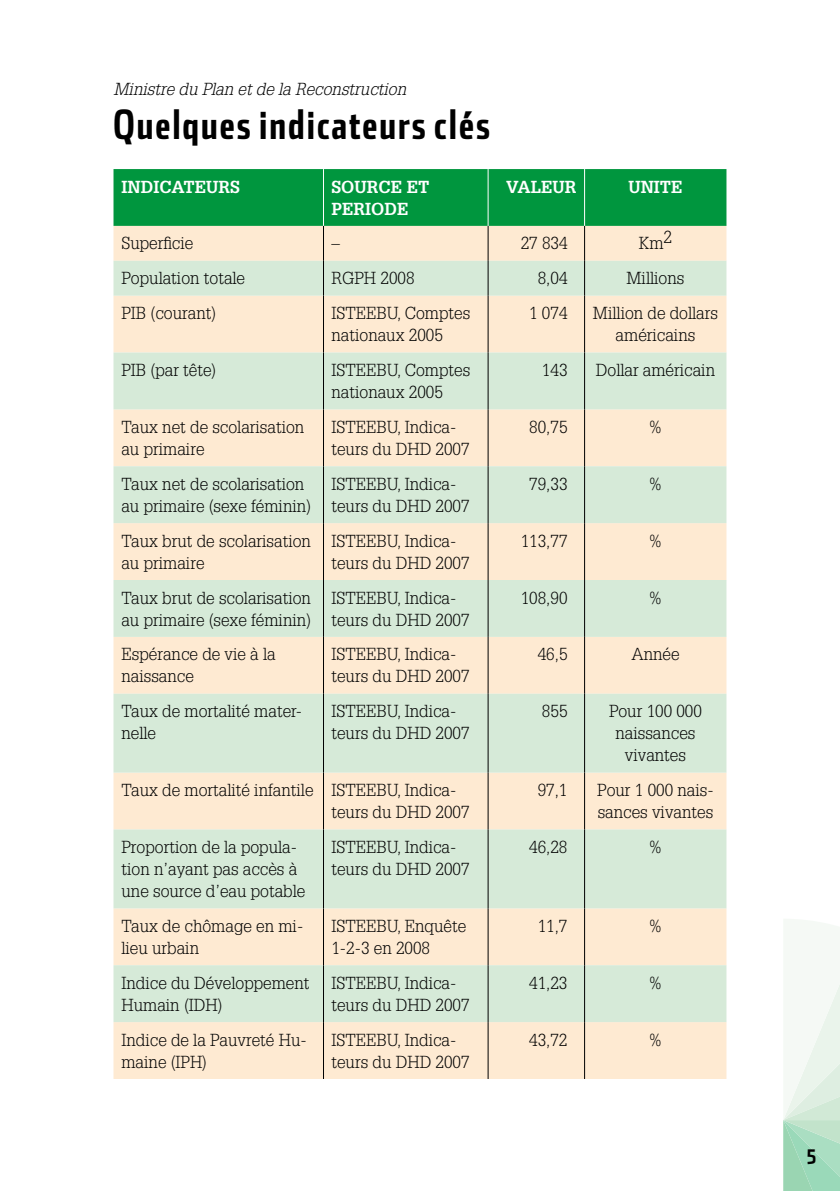
<style>
.page{position:relative;width:840px;height:1191px;background:#fff}
.page>*{position:absolute;margin:0;border:0;box-sizing:border-box;transform-origin:0 0}
.t1{font:700 40px "Stainless Comp";letter-spacing:.05em;color:#000}
.t2{font:700 20px "Stainless Comp";color:#000}
.t3{font:300 17px/22px "Glypha LT Std";color:#000}
.t4{font:700 17px/22px "Glypha LT Std";color:#fff}
.t5{font:italic 300 17px "Glypha LT Std";color:#000}
</style>
<div class="page">
<svg style="left:783px;top:987px;width:56px;height:204px"></svg>
<div style="left:113px;top:169px;width:613px;height:57px;background:#00963e"></div>
<div style="left:113px;top:226px;width:613px;height:853px;background:#feead2"></div>
<svg style="left:113px;top:261px;width:613px;height:761px;background:#e7ead5"></svg>
<hr style="left:323px;top:169px;width:1px;height:57px;background:#fff">
<hr style="left:487px;top:169px;width:1px;height:57px;background:#fff">
<hr style="left:583px;top:169px;width:1px;height:57px;background:#fff">
<hr style="left:323px;top:226px;width:1px;height:35px;background:#000">
<hr style="left:487px;top:226px;width:1px;height:35px;background:#000">
<hr style="left:584px;top:226px;width:1px;height:35px;background:#000">
<hr style="left:323px;top:261px;width:1px;height:35px;background:#000">
<hr style="left:487px;top:261px;width:1px;height:35px;background:#000">
<hr style="left:584px;top:261px;width:1px;height:35px;background:#000">
<hr style="left:323px;top:296px;width:1px;height:56px;background:#000">
<hr style="left:487px;top:296px;width:1px;height:56px;background:#000">
<hr style="left:584px;top:296px;width:1px;height:56px;background:#000">
<hr style="left:323px;top:352px;width:1px;height:57px;background:#000">
<hr style="left:487px;top:352px;width:1px;height:57px;background:#000">
<hr style="left:584px;top:352px;width:1px;height:57px;background:#000">
<hr style="left:323px;top:409px;width:1px;height:57px;background:#000">
<hr style="left:487px;top:409px;width:1px;height:57px;background:#000">
<hr style="left:584px;top:409px;width:1px;height:57px;background:#000">
<hr style="left:323px;top:466px;width:1px;height:57px;background:#000">
<hr style="left:487px;top:466px;width:1px;height:57px;background:#000">
<hr style="left:584px;top:466px;width:1px;height:57px;background:#000">
<hr style="left:323px;top:523px;width:1px;height:57px;background:#000">
<hr style="left:487px;top:523px;width:1px;height:57px;background:#000">
<hr style="left:584px;top:523px;width:1px;height:57px;background:#000">
<hr style="left:323px;top:580px;width:1px;height:57px;background:#000">
<hr style="left:487px;top:580px;width:1px;height:57px;background:#000">
<hr style="left:584px;top:580px;width:1px;height:57px;background:#000">
<hr style="left:323px;top:637px;width:1px;height:56px;background:#000">
<hr style="left:487px;top:637px;width:1px;height:56px;background:#000">
<hr style="left:584px;top:637px;width:1px;height:56px;background:#000">
<hr style="left:323px;top:693px;width:1px;height:79px;background:#000">
<hr style="left:487px;top:693px;width:1px;height:79px;background:#000">
<hr style="left:584px;top:693px;width:1px;height:79px;background:#000">
<hr style="left:323px;top:772px;width:1px;height:57px;background:#000">
<hr style="left:487px;top:772px;width:1px;height:57px;background:#000">
<hr style="left:584px;top:772px;width:1px;height:57px;background:#000">
<hr style="left:323px;top:829px;width:1px;height:79px;background:#000">
<hr style="left:487px;top:829px;width:1px;height:79px;background:#000">
<hr style="left:584px;top:829px;width:1px;height:79px;background:#000">
<hr style="left:323px;top:908px;width:1px;height:57px;background:#000">
<hr style="left:487px;top:908px;width:1px;height:57px;background:#000">
<hr style="left:584px;top:908px;width:1px;height:57px;background:#000">
<hr style="left:323px;top:965px;width:1px;height:57px;background:#000">
<hr style="left:487px;top:965px;width:1px;height:57px;background:#000">
<hr style="left:584px;top:965px;width:1px;height:57px;background:#000">
<hr style="left:323px;top:1022px;width:1px;height:57px;background:#000">
<hr style="left:487px;top:1022px;width:1px;height:57px;background:#000">
<hr style="left:584px;top:1022px;width:1px;height:57px;background:#000">
<p class="t5" style="left:113px;top:79px;width:294px">Ministre du Plan et de la Reconstruction</p>
<h1 class="t1" style="left:113px;top:100px;width:378px">Quelques indicateurs clés</h1>
<p class="t4" style="left:121px;top:175px;width:120px">INDICATEURS</p>
<p class="t4" style="left:331px;top:175px;width:99px">SOURCE ET<br>PERIODE</p>
<p class="t4" style="left:506px;top:175px;width:72px">VALEUR</p>
<p class="t4" style="left:628px;top:175px;width:56px">UNITE</p>
<p class="t3" style="left:121px;top:233px;width:73px">Superficie</p>
<p class="t3" style="left:331px;top:233px;width:10px">–</p>
<p class="t3" style="left:520px;top:233px;width:48px">27 834</p>
<p class="t3" style="left:638px;top:233px;width:35px">Km2</p>
<p class="t3" style="left:121px;top:268px;width:125px">Population totale</p>
<p class="t3" style="left:331px;top:268px;width:84px">RGPH 2008</p>
<p class="t3" style="left:537px;top:268px;width:31px">8,04</p>
<p class="t3" style="left:626px;top:268px;width:59px">Millions</p>
<p class="t3" style="left:121px;top:302px;width:96px">PIB (courant)</p>
<p class="t3" style="left:331px;top:302px;width:140px">ISTEEBU, Comptes nationaux 2005</p>
<p class="t3" style="left:529px;top:302px;width:40px">1 074</p>
<p class="t3" style="left:592px;top:302px;width:126px;text-align:center">Million de dollars américains</p>
<p class="t3" style="left:121px;top:359px;width:96px">PIB (par tête)</p>
<p class="t3" style="left:331px;top:359px;width:140px">ISTEEBU, Comptes nationaux 2005</p>
<p class="t3" style="left:541px;top:359px;width:27px">143</p>
<p class="t3" style="left:595px;top:359px;width:121px">Dollar américain</p>
<p class="t3" style="left:121px;top:416px;width:184px">Taux net de scolarisation au primaire</p>
<p class="t3" style="left:331px;top:416px;width:140px">ISTEEBU, Indica&shy;teurs du DHD 2007</p>
<p class="t3" style="left:529px;top:416px;width:40px">80,75</p>
<p class="t3" style="left:648px;top:416px;width:15px">%</p>
<p class="t3" style="left:121px;top:473px;width:191px">Taux net de scolarisation au primaire (sexe féminin)</p>
<p class="t3" style="left:331px;top:473px;width:140px">ISTEEBU, Indica&shy;teurs du DHD 2007</p>
<p class="t3" style="left:529px;top:473px;width:40px">79,33</p>
<p class="t3" style="left:648px;top:473px;width:15px">%</p>
<p class="t3" style="left:121px;top:530px;width:191px">Taux brut de scolarisation au primaire</p>
<p class="t3" style="left:331px;top:530px;width:140px">ISTEEBU, Indica&shy;teurs du DHD 2007</p>
<p class="t3" style="left:520px;top:530px;width:48px">113,77</p>
<p class="t3" style="left:648px;top:530px;width:15px">%</p>
<p class="t3" style="left:121px;top:587px;width:191px">Taux brut de scolarisation au primaire (sexe féminin)</p>
<p class="t3" style="left:331px;top:587px;width:140px">ISTEEBU, Indica&shy;teurs du DHD 2007</p>
<p class="t3" style="left:520px;top:587px;width:48px">108,90</p>
<p class="t3" style="left:648px;top:587px;width:15px">%</p>
<p class="t3" style="left:121px;top:643px;width:155px">Espérance de vie à la naissance</p>
<p class="t3" style="left:331px;top:643px;width:140px">ISTEEBU, Indica&shy;teurs du DHD 2007</p>
<p class="t3" style="left:537px;top:643px;width:31px">46,5</p>
<p class="t3" style="left:631px;top:643px;width:50px">Année</p>
<p class="t3" style="left:121px;top:700px;width:182px">Taux de mortalité mater&shy;nelle</p>
<p class="t3" style="left:331px;top:700px;width:140px">ISTEEBU, Indica&shy;teurs du DHD 2007</p>
<p class="t3" style="left:541px;top:700px;width:27px">855</p>
<p class="t3" style="left:608px;top:700px;width:94px;text-align:center">Pour 100 000 naissances vivantes</p>
<p class="t3" style="left:331px;top:779px;width:140px;text-indent:-210px">Taux de mortalité infantile ISTEEBU, Indica&shy;teurs du DHD 2007</p>
<p class="t3" style="left:537px;top:779px;width:31px">97,1</p>
<p class="t3" style="left:597px;top:779px;width:118px">Pour 1 000 nais&shy;sances vivantes</p>
<p class="t3" style="left:121px;top:836px;width:185px">Proportion de la popula&shy;tion n’ayant pas accès à une source d’eau potable</p>
<p class="t3" style="left:331px;top:836px;width:140px">ISTEEBU, Indica&shy;teurs du DHD 2007</p>
<p class="t3" style="left:529px;top:836px;width:40px">46,28</p>
<p class="t3" style="left:648px;top:836px;width:15px">%</p>
<p class="t3" style="left:121px;top:915px;width:183px">Taux de chômage en mi&shy;lieu urbain</p>
<p class="t3" style="left:331px;top:915px;width:136px">ISTEEBU, Enquête<br>1-2-3 en 2008</p>
<p class="t3" style="left:537px;top:915px;width:31px">11,7</p>
<p class="t3" style="left:648px;top:915px;width:15px">%</p>
<p class="t3" style="left:121px;top:972px;width:189px">Indice du Développement<br>Humain (IDH)</p>
<p class="t3" style="left:331px;top:972px;width:140px">ISTEEBU, Indica&shy;teurs du DHD 2007</p>
<p class="t3" style="left:529px;top:972px;width:40px">41,23</p>
<p class="t3" style="left:648px;top:972px;width:15px">%</p>
<p class="t3" style="left:121px;top:1029px;width:187px">Indice de la Pauvreté Hu&shy;maine (IPH)</p>
<p class="t3" style="left:331px;top:1029px;width:140px">ISTEEBU, Indica&shy;teurs du DHD 2007</p>
<p class="t3" style="left:529px;top:1029px;width:40px">43,72</p>
<p class="t3" style="left:648px;top:1029px;width:15px">%</p>
<p class="t2" style="left:806px;top:1144px;width:11px">5</p>
</div>
